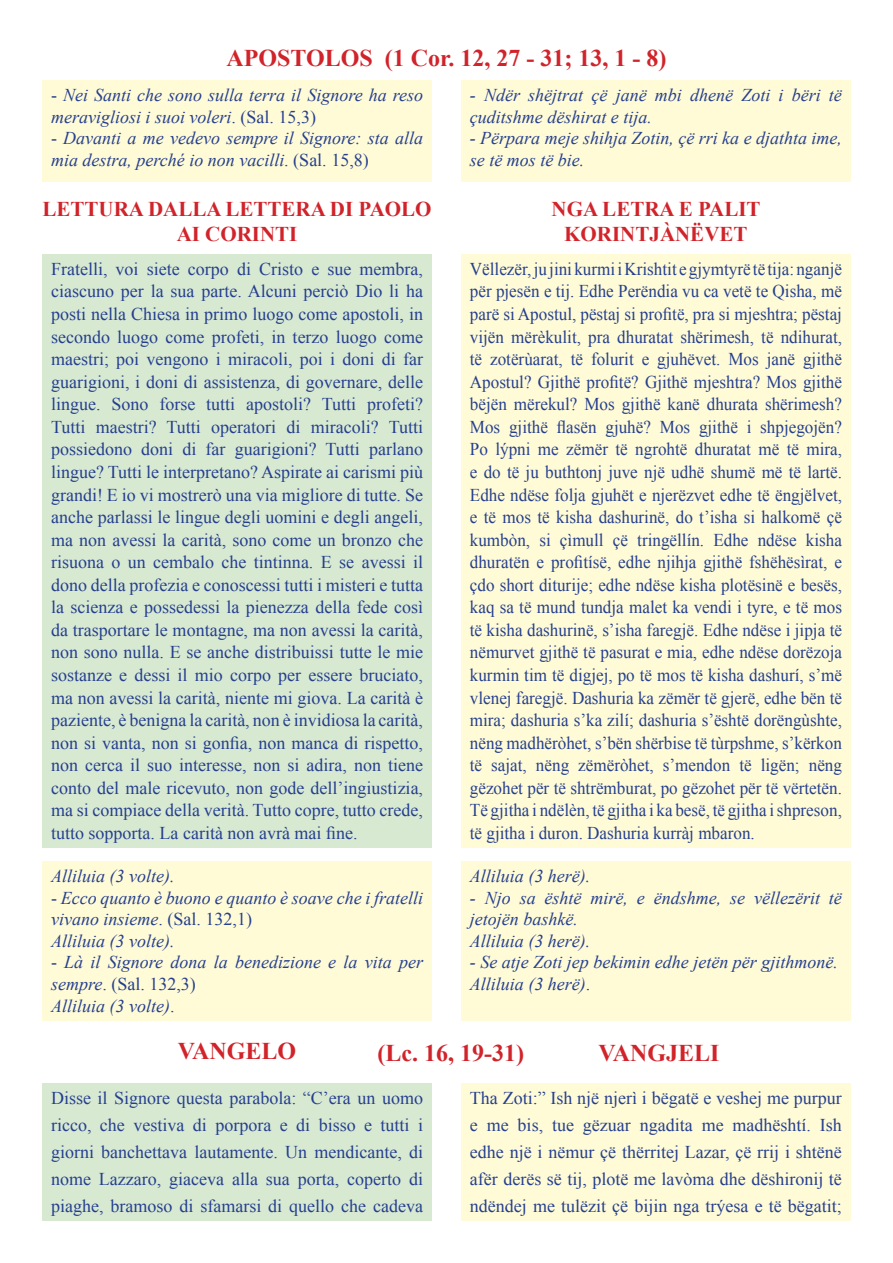
<style>
.page{position:relative;width:893px;height:1263px;background:#fff}
.page>*{position:absolute;margin:0;border:0;box-sizing:border-box;transform-origin:0 0}
.Normale{font:700 24px "Times New Roman";color:#d1232a}
.Corpo_del_testo_2{font:700 21px/25.2px "Times New Roman";color:#d1232a;text-align:center}
.t1{font:18px/22.5px "Times New Roman";color:#253f8e;text-align:justify}
.t2{font:18px/22.5px "Times New Roman";color:#253f8e;text-align:justify;scale:.95 1}
.t3{font:italic 18px/21.6px "Times New Roman";color:#253f8e}
.s1{font-style:normal}
</style>
<div class="page">
<div style="left:43px;top:861px;width:389px;height:159px;background:#fffbd6"></div>
<div style="left:461px;top:861px;width:389px;height:159px;background:#fffbd6"></div>
<div style="left:43px;top:254px;width:389px;height:593px;background:#d8e9d2"></div>
<div style="left:461px;top:254px;width:389px;height:593px;background:#fffbd6"></div>
<div style="left:43px;top:1083px;width:389px;height:137px;background:#d8e9d2"></div>
<div style="left:461px;top:1083px;width:389px;height:137px;background:#fffbd6"></div>
<div style="left:461px;top:80px;width:389px;height:101px;background:#fffbd6"></div>
<div style="left:43px;top:80px;width:389px;height:101px;background:#fffbd6"></div>
<p class="Normale" style="left:226px;top:41px;width:442px">APOSTOLOS (1 Cor. 12, 27 - 31; 13, 1 - 8)</p>
<p class="t3" style="left:470px;top:84px;width:374px">- Ndёr shёjtrat çё janё mbi dhenё Zoti i bёri tё çuditshme dёshirat e tija.</p>
<p class="t3" style="left:470px;top:127px;width:374px">- Pёrpara meje shihja Zotin, çё rri ka e djathta ime, se tё mos tё bie.</p>
<p class="t3" style="left:51px;top:84px;width:374px"><span class="s1">-</span> Nei Santi che sono sulla terra il Signore ha reso meravigliosi i suoi voleri<span class="s1">. (Sal. 15,3)</span></p>
<p class="t3" style="left:51px;top:127px;width:374px"><span class="s1">-</span> Davanti a me vedevo sempre il Signore: sta alla mia destra, perché io non vacilli<span class="s1">. (Sal. 15,8)</span></p>
<p class="Corpo_del_testo_2" style="left:552px;top:195px;width:211px">NGA LETRA E PALIT</p>
<p class="Corpo_del_testo_2" style="left:564px;top:221px;width:185px">KORINTJÀNËVET</p>
<p class="Corpo_del_testo_2" style="left:43px;top:195px;width:391px">LETTURA DALLA LETTERA DI PAOLO<br>AI CORINTI</p>
<p class="t1" style="left:51px;top:257px;width:374px">Fratelli, voi siete corpo di Cristo e sue membra, ciascuno per la sua parte. Alcuni perciò Dio li ha posti nella Chiesa in primo luogo come apostoli, in secondo luogo come profeti, in terzo luogo come maestri; poi vengono i miracoli, poi i doni di far guarigioni, i doni di assistenza, di governare, delle lingue. Sono forse tutti apostoli? Tutti profeti?<br>Tutti maestri? Tutti operatori di miracoli? Tutti possiedono doni di far guarigioni? Tutti parlano lingue? Tutti le interpretano? Aspirate ai carismi più grandi! E io vi mostrerò una via migliore di tutte. Se anche parlassi le lingue degli uomini e degli angeli, ma non avessi la carità, sono come un bronzo che risuona o un cembalo che tintinna. E se avessi il dono della profezia e conoscessi tutti i misteri e tutta la scienza e possedessi la pienezza della fede così da trasportare le montagne, ma non avessi la carità, non sono nulla. E se anche distribuissi tutte le mie sostanze e dessi il mio corpo per essere bruciato, ma non avessi la carità, niente mi giova. La carità è paziente, è benigna la carità, non è invidiosa la carità, non si vanta, non si gonfia, non manca di rispetto, non cerca il suo interesse, non si adira, non tiene conto del male ricevuto, non gode dell’ingiustizia, ma si compiace della verità. Tutto copre, tutto crede, tutto sopporta. La carità non avrà mai fine.</p>
<p class="t2" style="left:470px;top:257px;width:393px">Vёllezёr, ju jini kurmi i Krishtit e gjymtyrë të tija: nganjё pёr pjesёn e tij. Edhe Perёndia vu ca vetё te Qisha, mё parё si Apostul, pёstaj si profitё, pra si mjeshtra; pёstaj vijën mёrèkulit, pra dhuratat shёrimesh, tё ndihurat, tё zotёrùarat, tё folurit e gjuhёvet. Mos janё gjithё Apostul? Gjithё profitё? Gjithё mjeshtra? Mos gjithё bёjёn mёrekul? Mos gjithё kanё dhurata shёrimesh?<br>Mos gjithё flasёn gjuhё? Mos gjithё i shpjegojёn?<br>Po lýpni me zёmёr tё ngrohtё dhuratat mё tё mira, e do tё ju buthtonj juve njё udhё shumё mё tё lartё.<br>Edhe ndёse folja gjuhёt e njerёzvet edhe tё ёngjёlvet, e tё mos tё kisha dashurinё, do t’isha si halkomë çë kumbòn, si çìmull çё tringёllín. Edhe ndёse kisha dhuratën e profitísë, edhe njihja gjithë fshёhёsìrat, e çdo short diturije; edhe ndёse kisha plotësinë e besёs, kaq sa të mund tundja malet ka vendi i tyre, e tё mos tё kisha dashurinё, s’isha faregjё. Edhe ndёse i jipja të nëmurvet gjithё tё pasurat e mia, edhe ndëse dorëzoja kurmin tim tё digjej, po tё mos tё kisha dashurí, s’mё vlenej faregjё. Dashuria ka zёmёr tё gjerё, edhe bёn tё mira; dashuria s’ka zilí; dashuria s’ёshtё dorёngùshte, nёng madhёròhet, s’bёn shёrbise tё tùrpshme, s’kёrkon tё sajat, nёng zёmёròhet, s’mendon tё ligёn; nëng gёzohet pёr tё shtrёmburat, po gёzohet pёr tё vёrtetёn.<br>Tё gjitha i ndëlèn, tё gjitha i ka besё, tё gjitha i shpreson, tё gjitha i duron. Dashuria kurràj mbaron.</p>
<p class="t3" style="left:51px;top:865px;width:125px">Alliluia (3 volte).</p>
<p class="t3" style="left:51px;top:886px;width:374px"><span class="s1">-</span> Ecco quanto è buono e quanto è soave che i fratelli vivano insieme<span class="s1">. (Sal. 132,1)</span></p>
<p class="t3" style="left:51px;top:929px;width:125px">Alliluia (3 volte).</p>
<p class="t3" style="left:51px;top:951px;width:374px"><span class="s1">-</span> Là il Signore dona la benedizione e la vita per sempre<span class="s1">. (Sal. 132,3)</span></p>
<p class="t3" style="left:51px;top:994px;width:125px">Alliluia (3 volte)<span class="s1">.</span></p>
<p class="t3" style="left:470px;top:865px;width:122px">Alliluia (3 herë).</p>
<p class="t3" style="left:470px;top:886px;width:374px">- Njo sa ёshtё mirё, e ёndshme, se vёllezёrit tё jetojën bashkё.</p>
<p class="t3" style="left:470px;top:929px;width:122px">Alliluia (3 herë).</p>
<p class="t3" style="left:470px;top:951px;width:369px">- Se atje Zoti jep bekimin edhe jetёn pёr gjithmonё.</p>
<p class="t3" style="left:470px;top:973px;width:122px">Alliluia (3 herë)<span class="s1">.</span></p>
<p class="Normale" style="left:178px;top:1035px;width:120px">VANGELO</p>
<p class="Normale" style="left:377px;top:1037px;width:148px">(Lc. 16, 19-31)</p>
<p class="Normale" style="left:599px;top:1037px;width:122px">VANGJELI</p>
<p class="t1" style="left:51px;top:1084px;width:374px;line-height:27px">Disse il Signore questa parabola: “C’era un uomo ricco, che vestiva di porpora e di bisso e tutti i giorni banchettava lautamente. Un mendicante, di nome Lazzaro, giaceva alla sua porta, coperto di piaghe, bramoso di sfamarsi di quello che cadeva</p>
<p class="t1" style="left:470px;top:1084px;width:374px;line-height:27px">Tha Zoti:” Ish një njerì i bëgatë e veshej me purpur e me bis, tue gëzuar ngadita me madhështí. Ish edhe një i nëmur çë thërritej Lazar, çë rrij i shtënë afër derës së tij, plotë me lavòma dhe dëshironij të ndëndej me tulëzit çë bijin nga trýesa e të bëgatit;</p>
</div>
